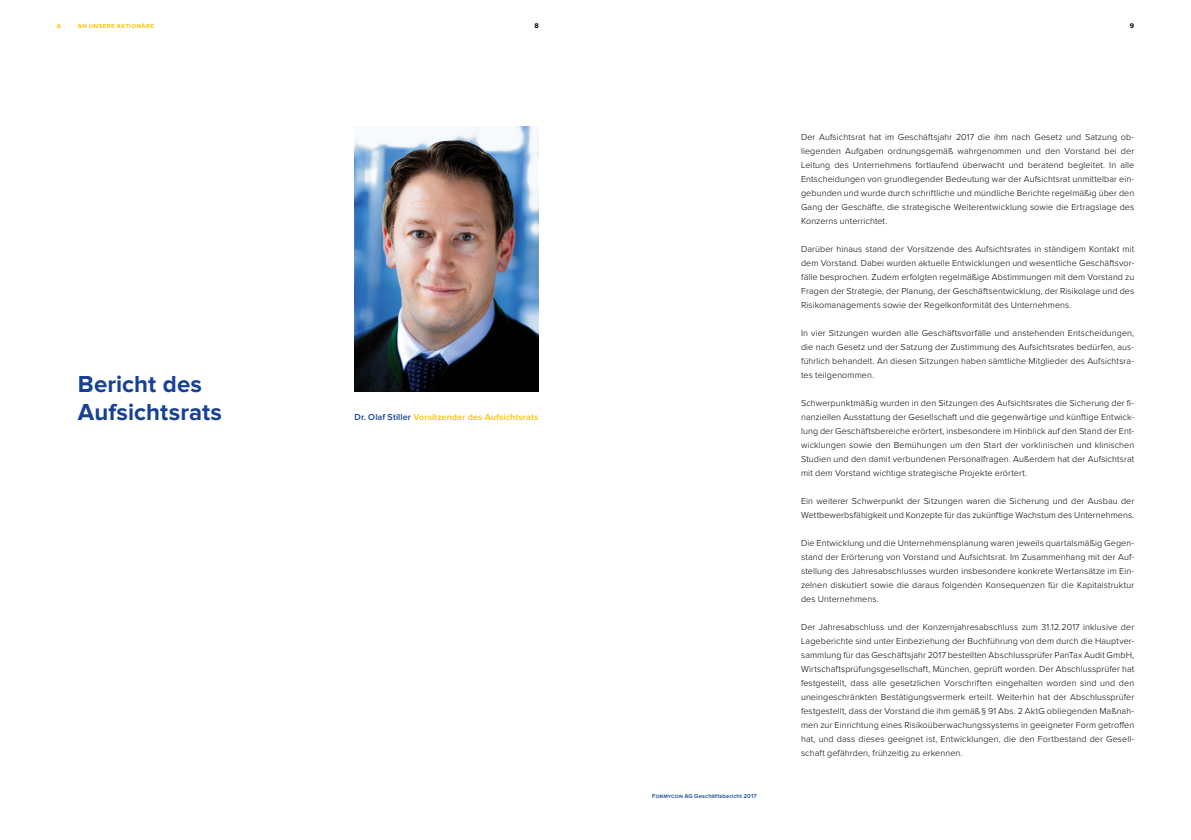
<style>
.page{position:relative;width:1191px;height:840px;background:#fff}
.page>*{position:absolute;margin:0;border:0;box-sizing:border-box;transform-origin:0 0}
.t1{font:700 24px/28px "Proxima Nova";letter-spacing:.005em;color:#164194}
.t2{font:300 9px/14px "Proxima Nova";letter-spacing:.01em;color:#000;text-align:justify}
.t3{font:600 9px "Proxima Nova";letter-spacing:.01em;color:#fdc300}
.t4{font:700 7px "Proxima Nova";color:#000}
.t5{font:600 6px "Proxima Nova";letter-spacing:.025em;color:#164194}
.t6{font:700 6px "Proxima Nova";letter-spacing:.075em;color:#fdc300}
.s1{color:#164194}
</style>
<div class="page">
<img style="left:354px;top:126px;width:185px;height:266px">
<p class="t6" style="left:57px;top:23px;width:6px">A</p>
<p class="t6" style="left:78px;top:23px;width:77px">AN UNSERE AKTIONÄRE</p>
<h1 class="t1" style="left:78px;top:371px;width:146px">Bericht des<br>Aufsichtsrats</h1>
<p class="t4" style="left:534px;top:22px;width:6px">8</p>
<p class="t4" style="left:1129px;top:22px;width:6px">9</p>
<p class="t3" style="left:354px;top:413px;width:185px"><span class="s1">Dr. Olaf Stiller</span> Vorsitzender des Aufsichtsrats</p>
<p class="t5" style="left:652px;top:793px;width:106px">Formycon AG Geschäftsbericht 2017</p>
<p class="t2" style="left:801px;top:130px;width:335px">Der Aufsichtsrat hat im Geschäftsjahr 2017 die ihm nach Gesetz und Satzung ob&shy;liegenden Aufgaben ordnungsgemäß wahrgenommen und den Vorstand bei der Leitung des Unternehmens fortlaufend überwacht und beratend begleitet. In alle Entscheidungen von grundlegender Bedeutung war der Aufsichtsrat unmittelbar ein&shy;gebunden und wurde durch schriftliche und mündliche Berichte regelmäßig über den Gang der Geschäfte, die strategische Weiterentwicklung sowie die Ertragslage des Konzerns unterrichtet.</p>
<p class="t2" style="left:801px;top:242px;width:335px">Darüber hinaus stand der Vorsitzende des Aufsichtsrates in ständigem Kontakt mit dem Vorstand. Dabei wurden aktuelle Entwicklungen und wesentliche Geschäftsvor&shy;fälle besprochen. Zudem erfolgten regelmäßige Abstimmungen mit dem Vorstand zu Fragen der Strategie, der Planung, der Geschäftsentwicklung, der Risikolage und des Risikomanagements sowie der Regelkonformität des Unternehmens.</p>
<p class="t2" style="left:801px;top:326px;width:335px">In vier Sitzungen wurden alle Geschäftsvorfälle und anstehenden Entscheidungen, die nach Gesetz und der Satzung der Zustimmung des Aufsichtsrates bedürfen, aus&shy;führlich behandelt. An diesen Sitzungen haben sämtliche Mitglieder des Aufsichtsra&shy;tes teilgenommen.</p>
<p class="t2" style="left:801px;top:396px;width:335px">Schwerpunktmäßig wurden in den Sitzungen des Aufsichtsrates die Sicherung der fi&shy;nanziellen Ausstattung der Gesellschaft und die gegenwärtige und künftige Entwick&shy;lung der Geschäftsbereiche erörtert, insbesondere im Hinblick auf den Stand der Ent&shy;wicklungen sowie den Bemühungen um den Start der vorklinischen und klinischen Studien und den damit verbundenen Personalfragen. Außerdem hat der Aufsichtsrat mit dem Vorstand wichtige strategische Projekte erörtert.</p>
<p class="t2" style="left:801px;top:494px;width:335px">Ein weiterer Schwerpunkt der Sitzungen waren die Sicherung und der Ausbau der<br>Wettbewerbsfähigkeit und Konzepte für das zukünftige Wachstum des Unternehmens.</p>
<p class="t2" style="left:801px;top:536px;width:335px">Die Entwicklung und die Unternehmensplanung waren jeweils quartalsmäßig Gegen&shy;stand der Erörterung von Vorstand und Aufsichtsrat. Im Zusammenhang mit der Auf&shy;stellung des Jahresabschlusses wurden insbesondere konkrete Wertansätze im Ein&shy;zelnen diskutiert sowie die daraus folgenden Konsequenzen für die Kapitalstruktur des Unternehmens.</p>
<p class="t2" style="left:801px;top:620px;width:335px">Der Jahresabschluss und der Konzernjahresabschluss zum 31.12.2017 inklusive der Lageberichte sind unter Einbeziehung der Buchführung von dem durch die Hauptver&shy;sammlung für das Geschäftsjahr 2017 bestellten Abschlussprüfer PanTax Audit GmbH, Wirtschaftsprüfungsgesellschaft, München, geprüft worden. Der Abschlussprüfer hat festgestellt, dass alle gesetzlichen Vorschriften eingehalten worden sind und den uneingeschränkten Bestätigungsvermerk erteilt. Weiterhin hat der Abschlussprüfer festgestellt, dass der Vorstand die ihm gemäß § 91 Abs. 2 AktG obliegenden Maßnah&shy;men zur Einrichtung eines Risikoüberwachungssystems in geeigneter Form getroffen hat, und dass dieses geeignet ist, Entwicklungen, die den Fortbestand der Gesell&shy;schaft gefährden, frühzeitig zu erkennen.</p>
</div>
